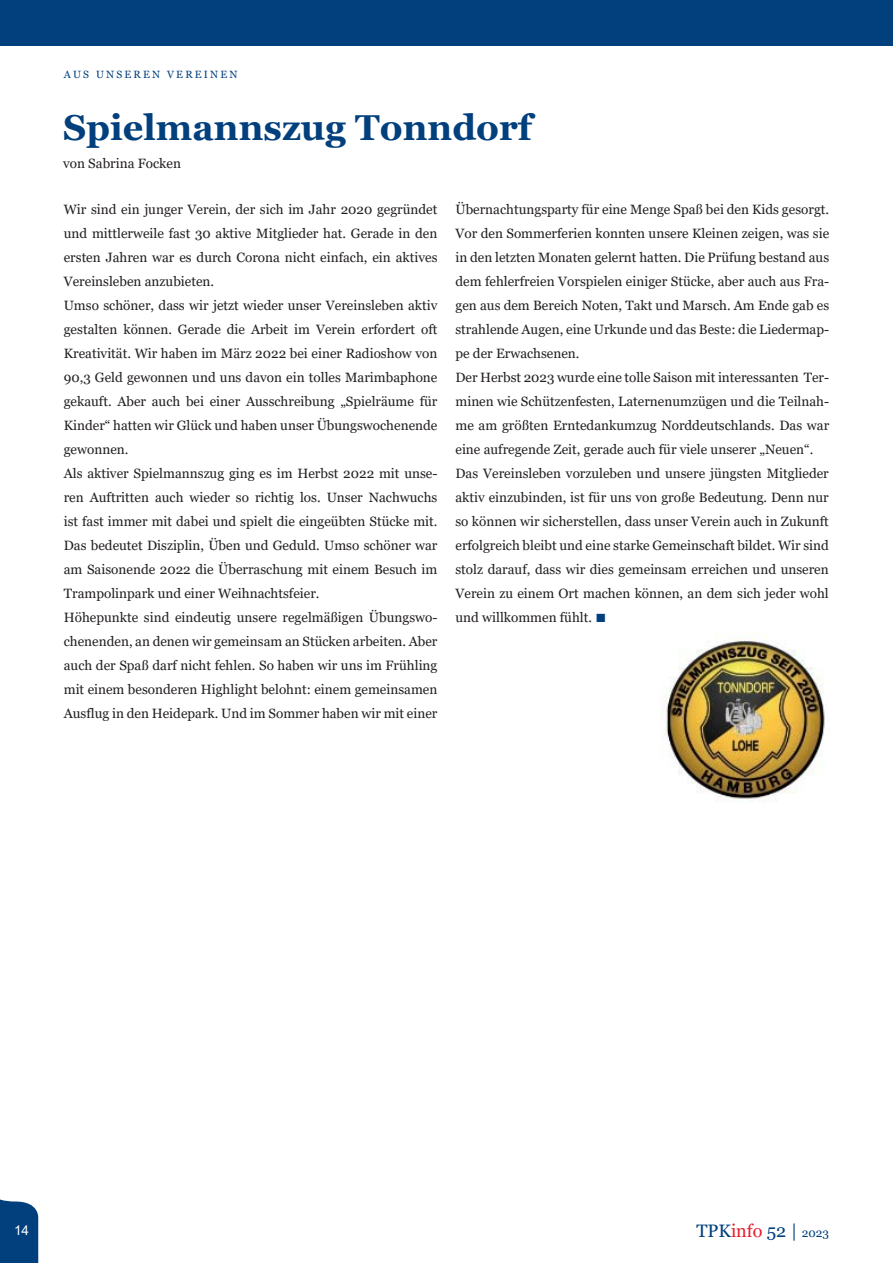
<style>
.page{position:relative;width:893px;height:1263px;background:#fff}
.page>*{position:absolute;margin:0;border:0;box-sizing:border-box;transform-origin:0 0}
.Headline_1{font:700 36px "Georgia";color:#023f7d}
.t1{font:18px "Georgia";color:#023f7d}
.t2{font:13.5px/24px "Georgia";color:#231f20;text-align:justify}
.t3{font:13.5px "Arial";color:#fff}
.t4{font:10.5px "Georgia";letter-spacing:.21em;color:#023f7d}
.s1{font-family:"Times New Roman";font-size:18px;color:#023f7d}
.s2{color:#e71d2f}
.s3{font-size:12px}
</style>
<div class="page">
<div style="left:0;top:0;width:893px;height:46px;background:#023f7d"></div>
<svg style="left:0;top:1199px;width:39px;height:64px;background:#164e87"></svg>
<img style="left:660px;top:637px;width:165px;height:162px">
<p class="t4" style="left:64px;top:68px;width:175px">AUS UNSEREN VEREINEN</p>
<p class="Headline_1" style="left:63px;top:104px;width:470px">Spielmannszug Tonndorf</p>
<p class="t2" style="left:63px;top:152px;width:119px">von Sabrina Focken</p>
<p class="t2" style="left:64px;top:198px;width:375px">Wir sind ein junger Verein, der sich im Jahr 2020 gegründet und mittlerweile fast 30 aktive Mitglieder hat. Gerade in den ersten Jahren war es durch Corona nicht einfach, ein aktives Vereinsleben anzubieten.</p>
<p class="t2" style="left:64px;top:294px;width:375px">Umso schöner, dass wir jetzt wieder unser Vereinsleben aktiv gestalten können. Gerade die Arbeit im Verein erfordert oft Kreativität. Wir haben im März 2022 bei einer Radioshow von 90,3 Geld gewonnen und uns davon ein tolles Marimbaphone gekauft. Aber auch bei einer Ausschreibung „Spielräume für Kinder“ hatten wir Glück und haben unser Übungswochenende gewonnen.</p>
<p class="t2" style="left:64px;top:462px;width:375px">Als aktiver Spielmannszug ging es im Herbst 2022 mit unse&shy;ren Auftritten auch wieder so richtig los. Unser Nachwuchs ist fast immer mit dabei und spielt die eingeübten Stücke mit.<br>Das bedeutet Disziplin, Üben und Geduld. Umso schöner war am Saisonende 2022 die Überraschung mit einem Besuch im Trampolinpark und einer Weihnachtsfeier.</p>
<p class="t2" style="left:64px;top:606px;width:375px">Höhepunkte sind eindeutig unsere regelmäßigen Übungswo&shy;chenenden, an denen wir gemeinsam an Stücken arbeiten. Aber auch der Spaß darf nicht fehlen. So haben wir uns im Frühling mit einem besonderen Highlight belohnt: einem gemeinsamen Ausflug in den Heidepark. Und im Sommer haben wir mit einer</p>
<p class="t2" style="left:455px;top:198px;width:375px">Übernachtungsparty für eine Menge Spaß bei den Kids gesorgt.</p>
<p class="t2" style="left:455px;top:222px;width:375px">Vor den Sommerferien konnten unsere Kleinen zeigen, was sie in den letzten Monaten gelernt hatten. Die Prüfung bestand aus dem fehlerfreien Vorspielen einiger Stücke, aber auch aus Fra&shy;gen aus dem Bereich Noten, Takt und Marsch. Am Ende gab es strahlende Augen, eine Urkunde und das Beste: die Liedermap&shy;pe der Erwachsenen.</p>
<p class="t2" style="left:455px;top:366px;width:375px">Der Herbst 2023 wurde eine tolle Saison mit interessanten Ter&shy;minen wie Schützenfesten, Laternenumzügen und die Teilnah&shy;me am größten Erntedankumzug Norddeutschlands. Das war eine aufregende Zeit, gerade auch für viele unserer „Neuen“.</p>
<p class="t2" style="left:455px;top:462px;width:375px">Das Vereinsleben vorzuleben und unsere jüngsten Mitglieder aktiv einzubinden, ist für uns von große Bedeutung. Denn nur so können wir sicherstellen, dass unser Verein auch in Zukunft erfolgreich bleibt und eine starke Gemeinschaft bildet. Wir sind stolz darauf, dass wir dies gemeinsam erreichen und unseren Verein zu einem Ort machen können, an dem sich jeder wohl und willkommen fühlt. <span class="s1">■</span></p>
<p class="t3" style="left:14px;top:1221px;width:17px">14</p>
<h2 class="t1" style="left:696px;top:1219px;width:134px">TPK<span class="s2">info</span> 52 | <span class="s3">2023</span></h2>
</div>
